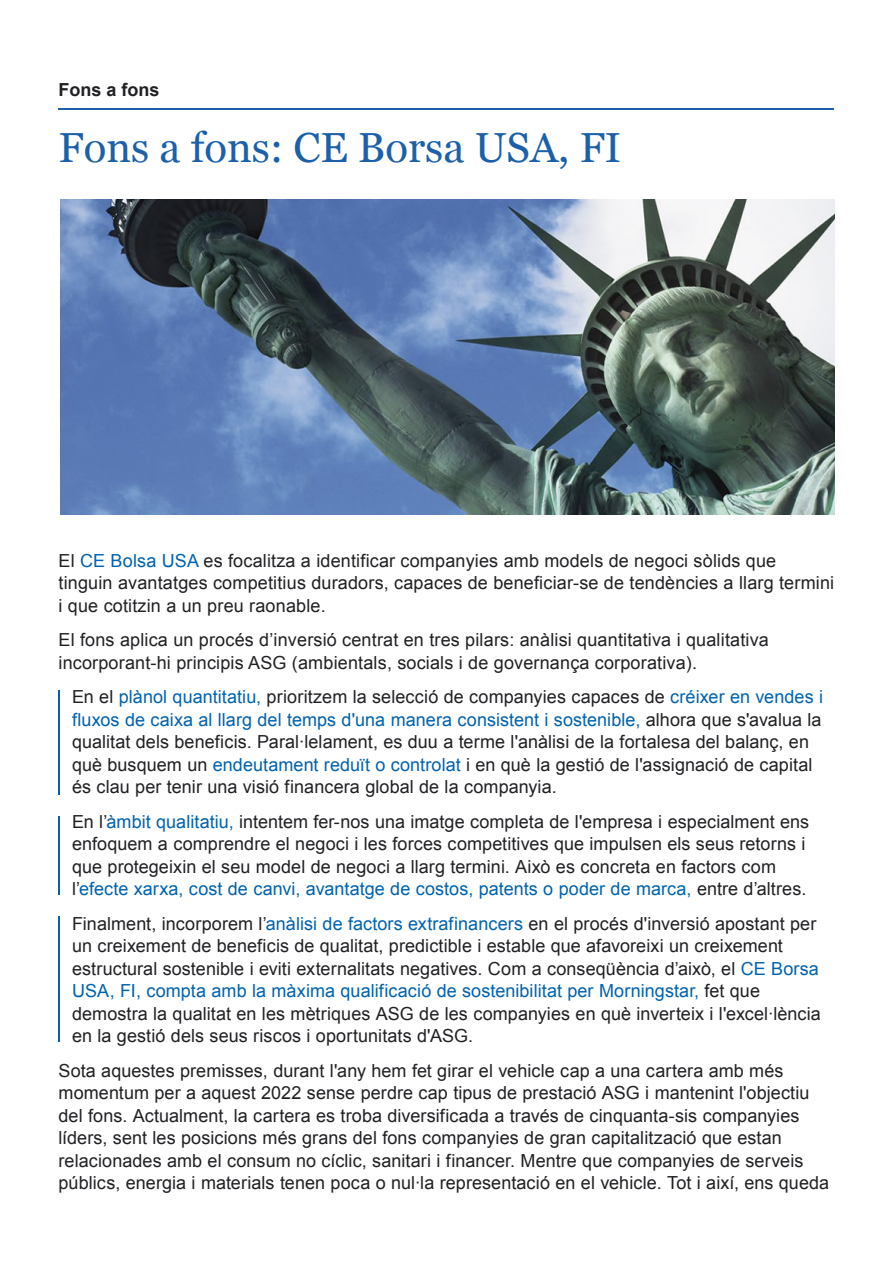
<style>
.page{position:relative;width:893px;height:1263px;background:#fff}
.page>*{position:absolute;margin:0;border:0;box-sizing:border-box;transform-origin:0 0}
.t1{font:42px "Georgia";color:#1c60aa}
.t2{font:18px/22.5px "Arial";letter-spacing:.005em;color:#212125}
.t3{font:700 18px "Arial";color:#212125}
.s1{color:#0062ae}
</style>
<div class="page">
<hr style="left:58px;top:108px;width:776px;height:2px;background:#1c60aa">
<img style="left:60px;top:199px;width:774px;height:315px">
<hr style="left:58px;top:691px;width:1px;height:104px;background:#0062ae">
<hr style="left:58px;top:816px;width:1px;height:79px;background:#0062ae">
<hr style="left:58px;top:916px;width:1px;height:126px;background:#0062ae">
<p class="t3" style="left:58px;top:78px;width:103px">Fons a fons</p>
<h1 class="t1" style="left:59px;top:116px;width:564px">Fons a fons: CE Borsa USA, FI</h1>
<p class="t2" style="left:59px;top:549px;width:777px">El <span class="s1">CE Bolsa USA</span> es focalitza a identificar companyies amb models de negoci sòlids que tinguin avantatges competitius duradors, capaces de beneficiar-se de tendències a llarg termini i que cotitzin a un preu raonable.</p>
<p class="t2" style="left:59px;top:629px;width:712px">El fons aplica un procés d’inversió centrat en tres pilars: anàlisi quantitativa i qualitativa incorporant-hi principis ASG (ambientals, socials i de governança corporativa).</p>
<p class="t2" style="left:72px;top:686px;width:752px">En el <span class="s1">plànol quantitatiu,</span> prioritzem la selecció de companyies capaces de <span class="s1">créixer en vendes i fluxos de caixa al llarg del temps d'una manera consistent i sostenible,</span> alhora que s'avalua la qualitat dels beneficis. Paral·lelament, es duu a terme l'anàlisi de la fortalesa del balanç, en què busquem un <span class="s1">endeutament reduït o controlat</span> i en què la gestió de l'assignació de capital és clau per tenir una visió financera global de la companyia.</p>
<p class="t2" style="left:72px;top:810px;width:738px">En l’<span class="s1">àmbit qualitatiu,</span> intentem fer-nos una imatge completa de l'empresa i especialment ens enfoquem a comprendre el negoci i les forces competitives que impulsen els seus retorns i que protegeixin el seu model de negoci a llarg termini. Això es concreta en factors com l’<span class="s1">efecte xarxa, cost de canvi, avantatge de costos, patents o poder de marca,</span> entre d’altres.</p>
<p class="t2" style="left:72px;top:912px;width:750px">Finalment, incorporem l’<span class="s1">anàlisi de factors extrafinancers</span> en el procés d'inversió apostant per un creixement de beneficis de qualitat, predictible i estable que afavoreixi un creixement estructural sostenible i eviti externalitats negatives. Com a conseqüència d’això, el <span class="s1">CE Borsa USA, FI, compta amb la màxima qualificació de sostenibilitat per Morningstar,</span> fet que demostra la qualitat en les mètriques ASG de les companyies en què inverteix i l'excel·lència en la gestió dels seus riscos i oportunitats d'ASG.</p>
<p class="t2" style="left:59px;top:1059px;width:772px">Sota aquestes premisses, durant l'any hem fet girar el vehicle cap a una cartera amb més momentum per a aquest 2022 sense perdre cap tipus de prestació ASG i mantenint l'objectiu del fons. Actualment, la cartera es troba diversificada a través de cinquanta-sis companyies líders, sent les posicions més grans del fons companyies de gran capitalització que estan relacionades amb el consum no cíclic, sanitari i financer. Mentre que companyies de serveis públics, energia i materials tenen poca o nul·la representació en el vehicle. Tot i així, ens queda</p>
</div>
